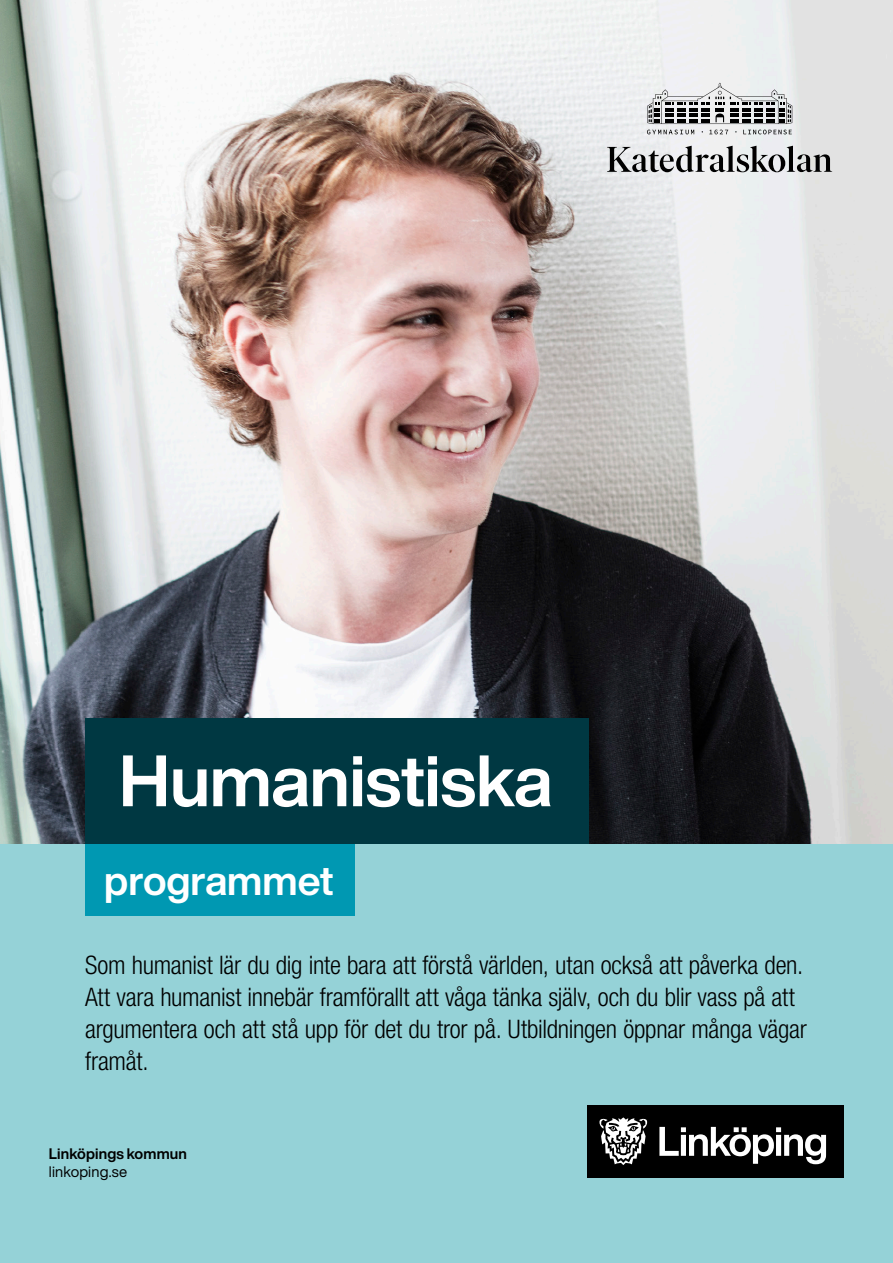
<style>
.page{position:relative;width:893px;height:1263px;background:#fff}
.page>*{position:absolute;margin:0;border:0;box-sizing:border-box;transform-origin:0 0}
.t1{font:700 71.4px "Helvetica Now Display";letter-spacing:-.005em;color:#fff}
.t2{font:700 40.5px "Helvetica Now Display";letter-spacing:-.005em;color:#fff}
.t3{font:300 condensed 25.5px/32px "Helvetica Neue LT Std";letter-spacing:-.01em;color:#000}
.t4{font:700 15px "Helvetica Now Display";letter-spacing:.01em;color:#000}
.t5{font:15px "Helvetica Now Display";letter-spacing:.01em;color:#000}
</style>
<div class="page">
<img style="left:0;top:0;width:893px;height:844px">
<div style="left:85px;top:718px;width:503px;height:126px;background:#003842"></div>
<svg style="left:647px;top:130px;width:47px;height:4px"></svg>
<svg style="left:709px;top:130px;width:19px;height:4px"></svg>
<svg style="left:743px;top:130px;width:49px;height:4px"></svg>
<svg style="left:647px;top:83px;width:145px;height:41px"></svg>
<svg style="left:607px;top:146px;width:225px;height:26px"></svg>
<div style="left:0;top:844px;width:893px;height:419px;background:#95d2d7"></div>
<div style="left:85px;top:844px;width:269px;height:72px;background:#0098b2"></div>
<div style="left:587px;top:1105px;width:257px;height:72px;background:#000"></div>
<svg style="left:659px;top:1127px;width:167px;height:37px"></svg>
<svg style="left:599px;top:1117px;width:48px;height:48px"></svg>
<p class="t1" style="left:119px;top:731px;width:435px">Humanistiska</p>
<p class="t2" style="left:104px;top:852px;width:231px">programmet</p>
<p class="t3" style="left:85px;top:949px;width:720px">Som humanist lär du dig inte bara att förstå världen, utan också att påverka den.<br>Att vara humanist innebär framförallt att våga tänka själv, och du blir vass på att</p>
<p class="t3" style="left:85px;top:1012px;width:723px">argumentera och att stå upp för det du tror på. Utbildningen öppnar många vägar</p>
<p class="t3" style="left:85px;top:1044px;width:65px">framåt.</p>
<p class="t4" style="left:49px;top:1144px;width:140px">Linköpings kommun</p>
<p class="t5" style="left:49px;top:1162px;width:80px">linkoping.se</p>
</div>
